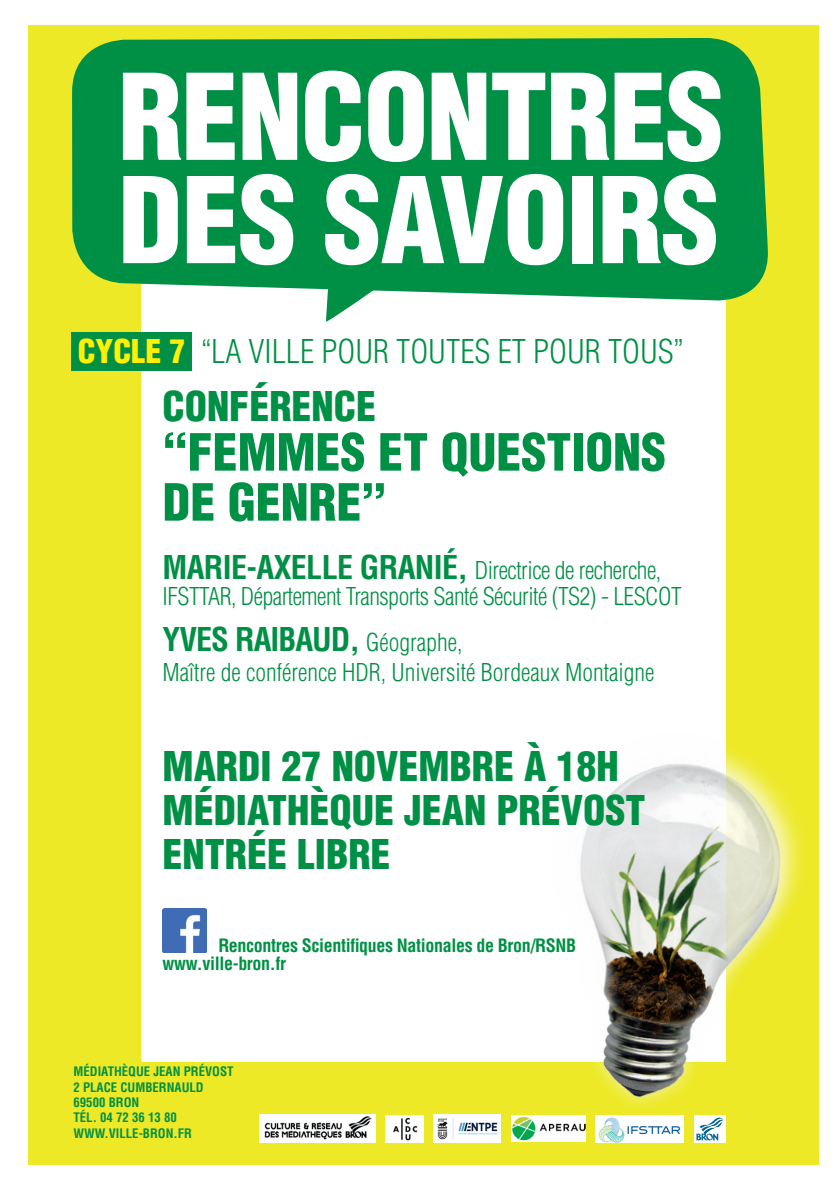
<style>
.page{position:relative;width:840px;height:1191px;background:#fff}
.page>*{position:absolute;margin:0;border:0;box-sizing:border-box;transform-origin:0 0}
.t1{font:900 condensed 116.2px/103.2px "Helvetica LT Std";letter-spacing:-.015em;color:#fff}
.t2{font:900 condensed 50px/50px "Helvetica LT Std";color:#009045}
.t3{font:900 condensed 40px/44px "Helvetica LT Std";color:#009045}
.t4{font:300 condensed 32px "Helvetica LT Std";color:#009045}
.t5{font:700 condensed 32px "Helvetica LT Std";letter-spacing:-.03em;color:#009045}
.t6{font:300 condensed 24px/26px "Helvetica LT Std";letter-spacing:-.02em;color:#009045}
.t7{font:300 condensed 24px "Helvetica LT Std";color:#009045}
.t8{font:700 condensed 18px/18px "Helvetica LT Std";letter-spacing:-.02em;color:#009045}
.t9{font:700 condensed 12.8px/15.4px "Helvetica LT Std";color:#009045}
.s1{font-weight:900;color:#fff101}
.s2{font-weight:700;font-size:32px}
.s3{font-weight:300;font-size:24px}
</style>
<div class="page">
<div style="left:28px;top:25px;width:790px;height:1140px;background:#ede927"></div>
<div style="left:142px;top:73px;width:583px;height:989px;background:#fff"></div>
<img style="left:478px;top:698px;width:341px;height:448px">
<svg style="left:326px;top:302px;width:31px;height:20px"></svg>
<svg style="left:72px;top:38px;width:696px;height:264px;fill:#009045"></svg>
<div style="left:118px;top:76px;width:605px;height:207px;background:#009045"></div>
<img style="left:433px;top:1115px;width:67px;height:27px">
<img style="left:595px;top:1115px;width:88px;height:27px">
<img style="left:693px;top:1115px;width:32px;height:27px">
<img style="left:385px;top:1115px;width:38px;height:27px">
<img style="left:259px;top:1114px;width:116px;height:28px">
<div style="left:71px;top:332px;width:121px;height:39px;background:#009045"></div>
<img style="left:511px;top:1115px;width:73px;height:26px">
<img style="left:162px;top:908px;width:45px;height:44px">
<h1 class="t1" style="left:118px;top:65px;width:607px">RENCONTRES<br>DES SAVOIRS</h1>
<h3 class="t4" style="left:78px;top:332px;width:608px"><span class="s1">CYCLE 7</span> “LA VILLE POUR TOUTES ET POUR TOUS”</h3>
<h3 class="t3" style="left:162px;top:383px;width:215px">CONFÉRENCE</h3>
<h2 class="t2" style="left:162px;top:427px;width:504px">“FEMMES ET QUESTIONS<br>DE GENRE”</h2>
<p class="t6" style="left:162px;top:557px;width:520px"><span class="s2">MARIE-AXELLE GRANIÉ,</span> Directrice de recherche,<br>IFSTTAR, Département Transports Santé Sécurité (TS2) - LESCOT</p>
<h3 class="t5" style="left:162px;top:619px;width:301px">YVES RAIBAUD, <span class="s3">Géographe,</span></h3>
<p class="t7" style="left:162px;top:657px;width:493px">Maître de conférence HDR, Université Bordeaux Montaigne</p>
<h3 class="t3" style="left:162px;top:743px;width:484px">MARDI 27 NOVEMBRE À 18H<br>MÉDIATHÈQUE JEAN PRÉVOST<br>ENTRÉE LIBRE</h3>
<p class="t8" style="left:162px;top:936px;width:415px;text-indent:56px">Rencontres Scientifiques Nationales de Bron/RSNB www.ville-bron.fr</p>
<p class="t9" style="left:73px;top:1063px;width:161px">MÉDIATHÈQUE JEAN PRÉVOST<br>2 PLACE CUMBERNAULD<br>69500 BRON<br>TÉL. 04 72 36 13 80<br>WWW.VILLE-BRON.FR</p>
</div>
